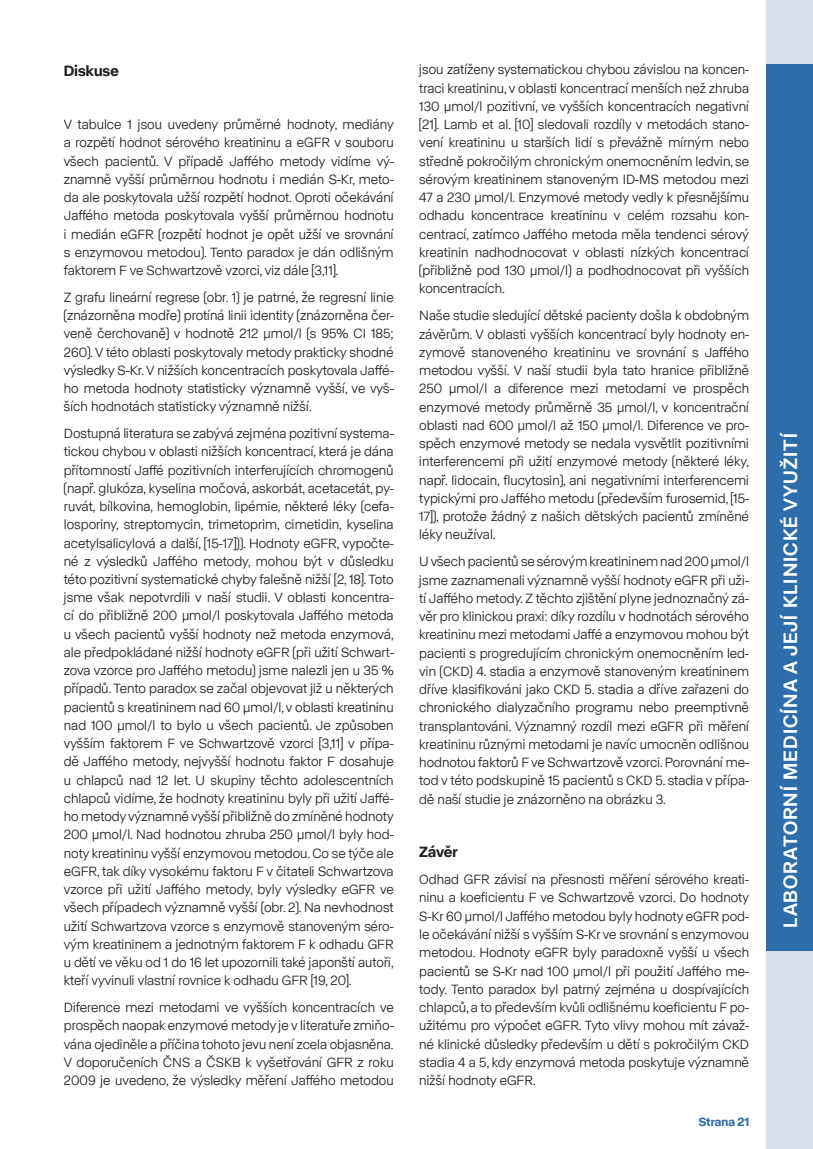
<style>
.page{position:relative;width:813px;height:1149px;background:#fff}
.page>*{position:absolute;margin:0;border:0;box-sizing:border-box;transform-origin:0 0}
.t1{font:500 19.5px "ABC Normal";letter-spacing:.05em;color:#fff}
.t2{font:700 15px "ABC Normal";color:#231f20}
.t3{font:13.5px/18.3px "ABC Normal";color:#231f20;text-align:justify}
.t4{font:700 12px "ABC Normal";color:#2d6da9}
</style>
<div class="page">
<div style="left:765px;top:950px;width:47px;height:198px;background:#dadfee"></div>
<div style="left:765px;top:64px;width:47px;height:886px;background:#2d6da9"></div>
<div style="left:765px;top:0;width:47px;height:64px;background:#dadfee"></div>
<p class="t2" style="left:64px;top:60px;width:56px">Diskuse</p>
<p class="t3" style="left:64px;top:114px;width:331px">V tabulce 1 jsou uvedeny průměrné hodnoty, mediány a rozpětí hodnot sérového kreatininu a eGFR v souboru všech pacientů. V případě Jaffého metody vidíme vý&shy;znamně vyšší průměrnou hodnotu i medián S-Kr, meto&shy;da ale poskytovala užší rozpětí hodnot. Oproti očekávání Jaffého metoda poskytovala vyšší průměrnou hodnotu i medián eGFR (rozpětí hodnot je opět užší ve srovnání s enzymovou metodou). Tento paradox je dán odlišným faktorem F ve Schwartzově vzorci, viz dále [3,11].</p>
<p class="t3" style="left:64px;top:287px;width:331px">Z grafu lineární regrese (obr. 1) je patrné, že regresní linie (znázorněna modře) protíná linii identity (znázorněna čer&shy;veně čerchovaně) v hodnotě 212 μmol/l (s 95% CI 185; 260). V této oblasti poskytovaly metody prakticky shodné výsledky S-Kr. V nižších koncentracích poskytovala Jaffé&shy;ho metoda hodnoty statisticky významně vyšší, ve vyš&shy;ších hodnotách statisticky významně nižší.</p>
<p class="t3" style="left:64px;top:423px;width:331px">Dostupná literatura se zabývá zejména pozitivní systema&shy;tickou chybou v oblasti nižších koncentrací, která je dána přítomností Jaffé pozitivních interferujících chromogenů (např. glukóza, kyselina močová, askorbát, acetacetát, py&shy;ruvát, bílkovina, hemoglobin, lipémie, některé léky (cefa&shy;losporiny, streptomycin, trimetoprim, cimetidin, kyselina acetylsalicylová a další, [15-17])). Hodnoty eGFR, vypočte&shy;né z výsledků Jaffého metody, mohou být v důsledku této pozitivní systematické chyby falešně nižší [2, 18]. Toto jsme však nepotvrdili v naší studii. V oblasti koncentra&shy;cí do přibližně 200 μmol/l poskytovala Jaffého metoda u všech pacientů vyšší hodnoty než metoda enzymová, ale předpokládané nižší hodnoty eGFR (při užití Schwart&shy;zova vzorce pro Jaffého metodu) jsme nalezli jen u 35 % případů. Tento paradox se začal objevovat již u některých pacientů s kreatininem nad 60 μmol/l, v oblasti kreatininu nad 100 μmol/l to bylo u všech pacientů. Je způsoben vyšším faktorem F ve Schwartzově vzorci [3,11] v přípa&shy;dě Jaffého metody, nejvyšší hodnotu faktor F dosahuje u chlapců nad 12 let. U skupiny těchto adolescentních chlapců vidíme, že hodnoty kreatininu byly při užití Jaffé&shy;ho metody významně vyšší přibližně do zmíněné hodnoty 200 μmol/l. Nad hodnotou zhruba 250 μmol/l byly hod&shy;noty kreatininu vyšší enzymovou metodou. Co se týče ale eGFR, tak díky vysokému faktoru F v čitateli Schwartzova vzorce při užití Jaffého metody, byly výsledky eGFR ve všech případech významně vyšší (obr. 2). Na nevhodnost užití Schwartzova vzorce s enzymově stanoveným séro&shy;vým kreatininem a jednotným faktorem F k odhadu GFR u dětí ve věku od 1 do 16 let upozornili také japonští autoři, kteří vyvinuli vlastní rovnice k odhadu GFR [19, 20].</p>
<p class="t3" style="left:64px;top:997px;width:331px">Diference mezi metodami ve vyšších koncentracích ve prospěch naopak enzymové metody je v literatuře zmiňo&shy;vána ojediněle a příčina tohoto jevu není zcela objasněna.<br>V doporučeních ČNS a ČSKB k vyšetřování GFR z roku 2009 je uvedeno, že výsledky měření Jaffého metodou</p>
<p class="t3" style="left:419px;top:60px;width:331px">jsou zatíženy systematickou chybou závislou na koncen&shy;traci kreatininu, v oblasti koncentrací menších než zhruba 130 µmol/l pozitivní, ve vyšších koncentracích negativní [21]. Lamb et al. [10] sledovali rozdíly v metodách stano&shy;vení kreatininu u starších lidí s převážně mírným nebo středně pokročilým chronickým onemocněním ledvin, se sérovým kreatininem stanoveným ID-MS metodou mezi 47 a 230 µmol/l. Enzymové metody vedly k přesnějšímu odhadu koncentrace kreatininu v celém rozsahu kon&shy;centrací, zatímco Jaffého metoda měla tendenci sérový kreatinin nadhodnocovat v oblasti nízkých koncentrací (přibližně pod 130 μmol/l) a podhodnocovat při vyšších koncentracích.</p>
<p class="t3" style="left:419px;top:305px;width:331px">Naše studie sledující dětské pacienty došla k obdobným závěrům. V oblasti vyšších koncentrací byly hodnoty en&shy;zymově stanoveného kreatininu ve srovnání s Jaffého metodou vyšší. V naší studii byla tato hranice přibližně 250 µmol/l a diference mezi metodami ve prospěch enzymové metody průměrně 35 µmol/l, v koncentrační oblasti nad 600 µmol/l až 150 µmol/l. Diference ve pro&shy;spěch enzymové metody se nedala vysvětlit pozitivními interferencemi při užití enzymové metody (některé léky, např. lidocain, flucytosin), ani negativními interferencemi typickými pro Jaffého metodu (především furosemid, [15- 17]), protože žádný z našich dětských pacientů zmíněné léky neužíval.</p>
<p class="t3" style="left:419px;top:551px;width:331px">U všech pacientů se sérovým kreatininem nad 200 µmol/l jsme zaznamenali významně vyšší hodnoty eGFR při uži&shy;tí Jaffého metody. Z těchto zjištění plyne jednoznačný zá&shy;věr pro klinickou praxi: díky rozdílu v hodnotách sérového kreatininu mezi metodami Jaffé a enzymovou mohou být pacienti s progredujícím chronickým onemocněním led&shy;vin (CKD) 4. stadia a enzymově stanoveným kreatininem dříve klasifikováni jako CKD 5. stadia a dříve zařazeni do chronického dialyzačního programu nebo preemptivně transplantováni. Významný rozdíl mezi eGFR při měření kreatininu různými metodami je navíc umocněn odlišnou hodnotou faktorů F ve Schwartzově vzorci. Porovnání me&shy;tod v této podskupině 15 pacientů s CKD 5. stadia v přípa&shy;dě naší studie je znázorněno na obrázku 3.</p>
<p class="t2" style="left:419px;top:841px;width:40px">Závěr</p>
<p class="t3" style="left:419px;top:869px;width:331px">Odhad GFR závisí na přesnosti měření sérového kreati&shy;ninu a koeficientu F ve Schwartzově vzorci. Do hodnoty S-Kr 60 μmol/l Jaffého metodou byly hodnoty eGFR pod&shy;le očekávání nižší s vyšším S-Kr ve srovnání s enzymovou metodou. Hodnoty eGFR byly paradoxně vyšší u všech pacientů se S-Kr nad 100 μmol/l při použití Jaffého me&shy;tody. Tento paradox byl patrný zejména u dospívajících chlapců, a to především kvůli odlišnému koeficientu F po&shy;užitému pro výpočet eGFR. Tyto vlivy mohou mít závaž&shy;né klinické důsledky především u dětí s pokročilým CKD stadia 4 a 5, kdy enzymová metoda poskytuje významně nižší hodnoty eGFR.</p>
<p class="t4" style="left:698px;top:1112px;width:52px">Strana 21</p>
<h1 class="t1" style="left:777px;top:927px;width:496px;rotate:-90deg">LABORATORNÍ MEDICÍNA A JEJÍ KLINICKÉ VYUŽITÍ</h1>
</div>
